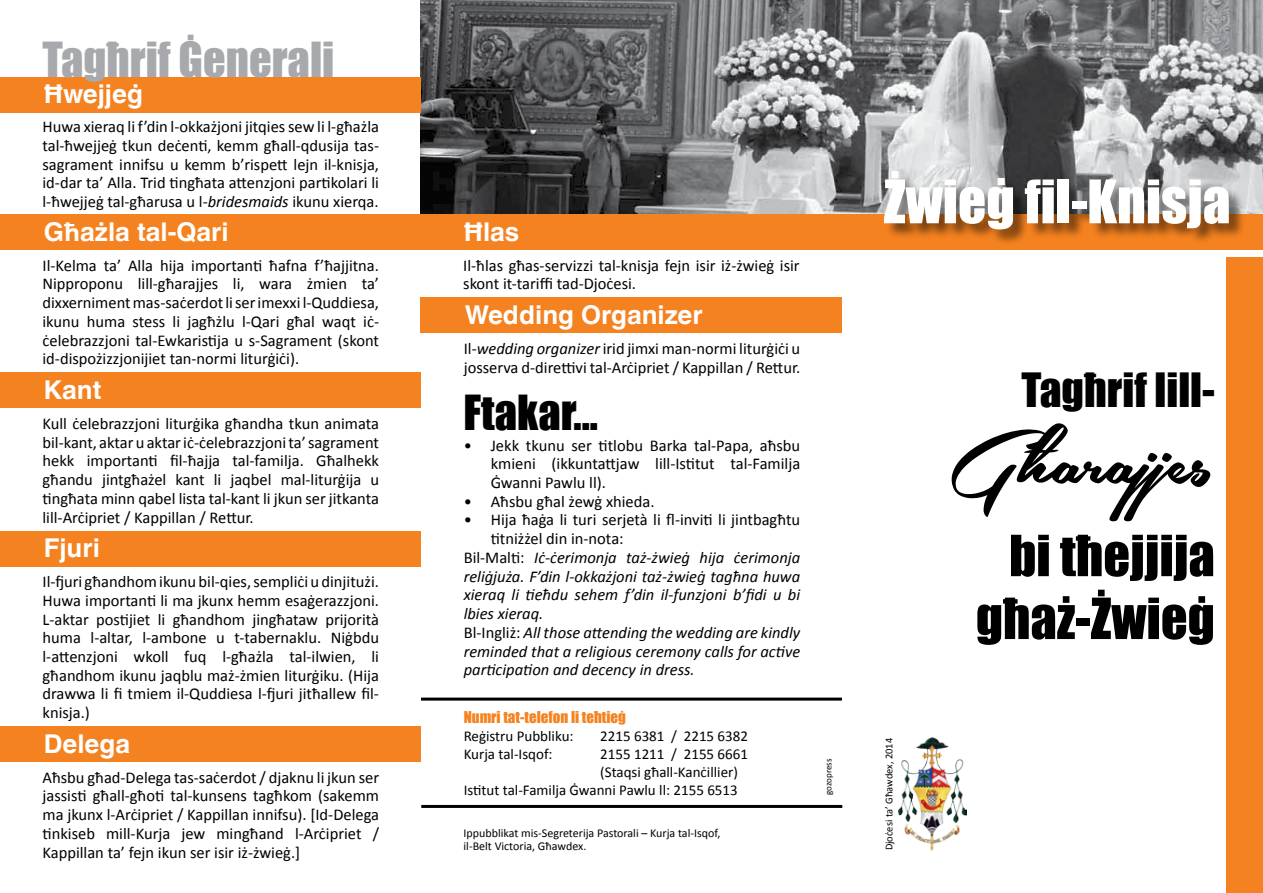
<style>
.page{position:relative;width:1263px;height:893px;background:#fff}
.page>*{position:absolute;margin:0;border:0;box-sizing:border-box;transform-origin:0 0}
.t1{font:106.35px "Southern Aire Personal Use Only";color:#000}
.t2{font:55.35px "Impact";color:#fff}
.t3{font:52.35px/62.8px "Impact";color:#000;text-align:right}
.t4{font:44.4px "Impact";color:#a7a9ac}
.t5{font:44.4px "Impact";color:#000}
.t6{font:43.35px "Impact";color:#000}
.t7{font:700 25.95px "Helvetica World";color:#fff}
.t8{font:16.5px/18.8px "Calibri";color:#000;text-align:justify}
.t9{font:italic 16.5px "Calibri";color:#000}
.t10{font:15px "Calibri";color:#000}
.t11{font:15px "Impact";color:#f58220}
.t12{font:12px/13.5px "Calibri";color:#000}
.t13{font:10.5px "Calibri";color:#000}
.t14{font:9px "Calibri";letter-spacing:-.005em;color:#000}
.s1{font-style:italic}
.s2{font-style:normal}
</style>
<div class="page">
<img style="left:421px;top:0;width:842px;height:214px">
<div style="left:0;top:214px;width:1263px;height:36px;background:#f58220"></div>
<img style="left:898px;top:738px;width:69px;height:112px">
<div style="left:884px;top:171px;width:361px;height:75px;background:#000;opacity:.5"></div>
<div style="left:0;top:77px;width:421px;height:35px;background:#f58220"></div>
<div style="left:0;top:373px;width:421px;height:35px;background:#f58220"></div>
<div style="left:0;top:531px;width:421px;height:35px;background:#f58220"></div>
<div style="left:0;top:727px;width:421px;height:35px;background:#f58220"></div>
<div style="left:421px;top:298px;width:421px;height:35px;background:#f58220"></div>
<hr style="left:421px;top:698px;width:421px;height:3px;background:#000">
<hr style="left:421px;top:805px;width:421px;height:3px;background:#000">
<div style="left:1226px;top:258px;width:37px;height:635px;background:#f58220"></div>
<h3 class="t4" style="left:43px;top:25px;width:293px">Tagħrif Ġenerali</h3>
<h3 class="t7" style="left:44px;top:79px;width:101px">Ħwejjeġ</h3>
<p class="t8" style="left:43px;top:117px;width:338px">Huwa xieraq li f’din l-okkażjoni jitqies sew li l-għażla tal-ħwejjeġ tkun deċenti, kemm għall-qdusija tas&shy;sagrament innifsu u kemm b’rispett lejn il-knisja, id-dar ta’ Alla. Trid tingħata attenzjoni partikolari li l-ħwejjeġ tal-għarusa u l-<span class="s1">bridesmaids</span> ikunu xierqa.</p>
<h3 class="t7" style="left:44px;top:216px;width:186px">Għażla tal-Qari</h3>
<p class="t8" style="left:43px;top:255px;width:338px">Il-Kelma ta’ Alla hija importanti ħafna f’ħajjitna.<br>Nipproponu lill-għarajjes li, wara żmien ta’ dixxerniment mas-saċerdot li ser imexxi l-Quddiesa, ikunu huma stess li jagħżlu l-Qari għal waqt iċ&shy;ċelebrazzjoni tal-Ewkaristija u s-Sagrament (skont id-dispożizzjonijiet tan-normi liturġiċi).</p>
<h3 class="t7" style="left:44px;top:375px;width:59px">Kant</h3>
<p class="t8" style="left:43px;top:413px;width:338px">Kull ċelebrazzjoni liturġika għandha tkun animata bil-kant, aktar u aktar iċ-ċelebrazzjoni ta’ sagrament hekk importanti fil-ħajja tal-familja. Għalhekk għandu jintgħażel kant li jaqbel mal-liturġija u tingħata minn qabel lista tal-kant li jkun ser jitkanta lill-Arċipriet / Kappillan / Rettur.</p>
<h3 class="t7" style="left:44px;top:533px;width:58px">Fjuri</h3>
<p class="t8" style="left:43px;top:571px;width:338px">Il-fjuri għandhom ikunu bil-qies, sempliċi u dinjitużi.<br>Huwa importanti li ma jkunx hemm esaġerazzjoni.<br>L-aktar postijiet li għandhom jingħataw prijorità huma l-altar, l-ambone u t-tabernaklu. Niġbdu l-attenzjoni wkoll fuq l-għażla tal-ilwien, li għandhom ikunu jaqblu maż-żmien liturġiku. (Hija drawwa li fi tmiem il-Quddiesa l-fjuri jitħallew fil&shy;knisja.)</p>
<h3 class="t7" style="left:44px;top:729px;width:88px">Delega</h3>
<p class="t8" style="left:43px;top:767px;width:338px">Aħsbu għad-Delega tas-saċerdot / djaknu li jkun ser jassisti għall-għoti tal-kunsens tagħkom (sakemm ma jkunx l-Arċipriet / Kappillan innifsu). [Id-Delega tinkiseb mill-Kurja jew mingħand l-Arċipriet / Kappillan ta’ fejn ikun ser isir iż-żwieġ.]</p>
<h3 class="t7" style="left:464px;top:216px;width:57px">ħlas</h3>
<p class="t8" style="left:463px;top:255px;width:338px">Il-ħlas għas-servizzi tal-knisja fejn isir iż-żwieġ isir skont it-tariffi tad-Djoċesi.</p>
<h3 class="t7" style="left:465px;top:300px;width:239px">Wedding Organizer</h3>
<p class="t8" style="left:464px;top:338px;width:338px">Il-<span class="s1">wedding organizer</span> irid jimxi man-normi liturġiċi u josserva d-direttivi tal-Arċipriet / Kappillan / Rettur.</p>
<h3 class="t5" style="left:463px;top:378px;width:136px">Ftakar...</h3>
<p class="t8" style="left:491px;top:435px;width:311px;text-indent:-27px">• Jekk tkunu ser titlobu Barka tal-Papa, aħsbu kmieni (ikkuntattjaw lill-Istitut tal-Familja Ġwanni Pawlu ll).</p>
<p class="t8" style="left:464px;top:491px;width:192px">• Aħsbu għal żewġ xhieda.</p>
<p class="t8" style="left:464px;top:510px;width:338px">• Hija ħaġa li turi serjetà li fl-inviti li jintbagħtu</p>
<p class="t8" style="left:491px;top:529px;width:134px">titniżżel din in-nota:</p>
<p class="t9" style="left:464px;top:547px;width:338px"><span class="s2">Bil-Malti:</span> Iċ-ċerimonja taż-żwieġ hija ċerimonja</p>
<p class="t9" style="left:464px;top:566px;width:338px">reliġjuża. F’din l-okkażjoni taż-żwieġ tagħna huwa</p>
<p class="t9" style="left:464px;top:585px;width:338px">xieraq li tieħdu sehem f’din il-funzjoni b’fidi u bi</p>
<p class="t9" style="left:464px;top:603px;width:81px">lbies xieraq.</p>
<p class="t9" style="left:464px;top:622px;width:338px"><span class="s2">Bl-Ingliż:</span> All those attending the wedding are kindly</p>
<p class="t9" style="left:464px;top:641px;width:338px">reminded that a religious ceremony calls for active</p>
<p class="t9" style="left:464px;top:660px;width:232px">participation and decency in dress.</p>
<p class="t11" style="left:464px;top:705px;width:164px">Numri tat-telefon li teħtieġ</p>
<p class="t10" style="left:464px;top:726px;width:111px">Reġistru Pubbliku:</p>
<p class="t10" style="left:600px;top:726px;width:149px">2215 6381 / 2215 6382</p>
<p class="t10" style="left:464px;top:744px;width:90px">Kurja tal-Isqof:</p>
<p class="t10" style="left:600px;top:744px;width:149px">2155 1211 / 2155 6661</p>
<p class="t10" style="left:600px;top:762px;width:139px">(Staqsi għall-Kanċillier)</p>
<p class="t10" style="left:464px;top:780px;width:275px">Istitut tal-Familja Ġwanni Pawlu ll: 2155 6513</p>
<p class="t12" style="left:463px;top:826px;width:258px">Ippubblikat mis-Segreterija Pastorali – Kurja tal-Isqof, il-Belt Victoria, Għawdex.</p>
<p class="t14" style="left:823px;top:795px;width:38px;rotate:-90deg">gozopress</p>
<h2 class="t2" style="left:884px;top:159px;width:348px">Żwieġ fil-Knisja</h2>
<h3 class="t6" style="left:1021px;top:356px;width:195px">Tagħrif lill-</h3>
<h1 class="t1" style="left:947px;top:405px;width:269px">Għarajjes</h1>
<p class="t13" style="left:882px;top:850px;width:114px;rotate:-90deg">Djoċesi ta’ Għawdex, 2014</p>
<h3 class="t3" style="left:976px;top:523px;width:240px">bi tħejjija għaż-Żwieġ</h3>
</div>
